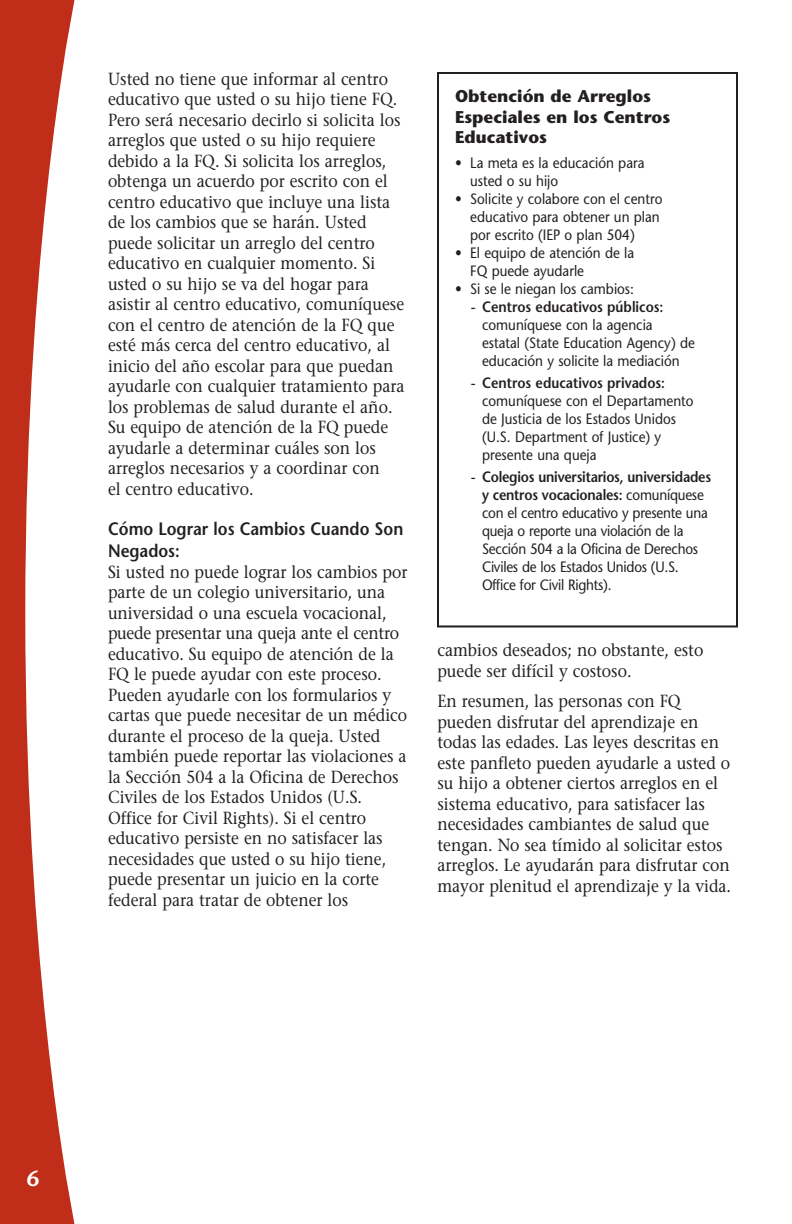
<style>
.page{position:relative;width:792px;height:1224px;background:#fff}
.page>*{position:absolute;margin:0;border:0;box-sizing:border-box;transform-origin:0 0}
.t1{font:600 22px "Stone Sans";color:#fff}
.t2{font:600 18px/23px "Stone Sans";color:#231f20;scale:.9 1}
.t3{font:17.6px/20.6px "Stone Serif";color:#231f20;scale:.9 1}
.t4{font:700 17px/20.4px "Stone Sans";color:#231f20}
.t5{font:15px/18px "Stone Sans";color:#231f20}
.t6{font:15px/18px "Stone Sans";color:#231f20;scale:.9 1}
.s1{font-weight:600}
</style>
<div class="page">
<svg style="left:0;top:0;width:75px;height:1224px;fill:#c02d19"></svg>
<div style="left:437px;top:72px;width:301px;height:555px;border:2px solid #231f20"></div>
<p class="t3" style="left:108px;top:70px;width:331px">Usted no tiene que informar al centro educativo que usted o su hijo tiene FQ.<br>Pero será necesario decirlo si solicita los arreglos que usted o su hijo requiere debido a la FQ. Si solicita los arreglos, obtenga un acuerdo por escrito con el centro educativo que incluye una lista de los cambios que se harán. Usted puede solicitar un arreglo del centro educativo en cualquier momento. Si usted o su hijo se va del hogar para asistir al centro educativo, comuníquese con el centro de atención de la FQ que esté más cerca del centro educativo, al inicio del año escolar para que puedan ayudarle con cualquier tratamiento para los problemas de salud durante el año.<br>Su equipo de atención de la FQ puede ayudarle a determinar cuáles son los arreglos necesarios y a coordinar con<br>el centro educativo.</p>
<p class="t2" style="left:108px;top:519px;width:330px">Cómo Lograr los Cambios Cuando Son<br>Negados:</p>
<p class="t3" style="left:108px;top:563px;width:334px">Si usted no puede lograr los cambios por parte de un colegio universitario, una universidad o una escuela vocacional, puede presentar una queja ante el centro educativo. Su equipo de atención de la FQ le puede ayudar con este proceso.<br>Pueden ayudarle con los formularios y cartas que puede necesitar de un médico durante el proceso de la queja. Usted también puede reportar las violaciones a la Sección 504 a la Oficina de Derechos Civiles de los Estados Unidos (U.S.<br>Office for Civil Rights). Si el centro educativo persiste en no satisfacer las necesidades que usted o su hijo tiene, puede presentar un juicio en la corte federal para tratar de obtener los</p>
<p class="t4" style="left:455px;top:88px;width:217px">Obtención de Arreglos<br>Especiales en los Centros<br>Educativos</p>
<p class="t6" style="left:470px;top:156px;width:195px;text-indent:-15px">• La meta es la educación para usted o su hijo</p>
<p class="t6" style="left:470px;top:192px;width:215px;text-indent:-15px">• Solicite y colabore con el centro educativo para obtener un plan por escrito (IEP o plan 504)</p>
<p class="t6" style="left:470px;top:246px;width:184px;text-indent:-15px">• El equipo de atención de la<br>FQ puede ayudarle</p>
<p class="t6" style="left:455px;top:282px;width:200px">• Si se le niegan los cambios:</p>
<p class="t5" style="left:482px;top:300px;width:214px;text-indent:-11px">- <span class="s1">Centros educativos públicos: </span>comuníquese con la agencia<br>estatal (State Education Agency) de educación y solicite la mediación</p>
<p class="t5" style="left:482px;top:376px;width:213px;text-indent:-11px">- <span class="s1">Centros educativos privados: </span>comuníquese con el Departamento de Justicia de los Estados Unidos (U.S. Department of Justice) y presente una queja</p>
<p class="t5" style="left:482px;top:470px;width:231px;text-indent:-11px">- <span class="s1">Colegios universitarios, universidades y centros vocacionales:</span> comuníquese con el centro educativo y presente una queja o reporte una violación de la Sección 504 a la Oficina de Derechos Civiles de los Estados Unidos (U.S.<br>Office for Civil Rights).</p>
<p class="t3" style="left:437px;top:642px;width:297px">cambios deseados; no obstante, esto puede ser difícil y costoso.</p>
<p class="t3" style="left:437px;top:693px;width:328px">En resumen, las personas con FQ pueden disfrutar del aprendizaje en todas las edades. Las leyes descritas en este panfleto pueden ayudarle a usted o su hijo a obtener ciertos arreglos en el sistema educativo, para satisfacer las necesidades cambiantes de salud que tengan. No sea tímido al solicitar estos arreglos. Le ayudarán para disfrutar con mayor plenitud el aprendizaje y la vida.</p>
<p class="t1" style="left:27px;top:1170px;width:14px">6</p>
</div>
